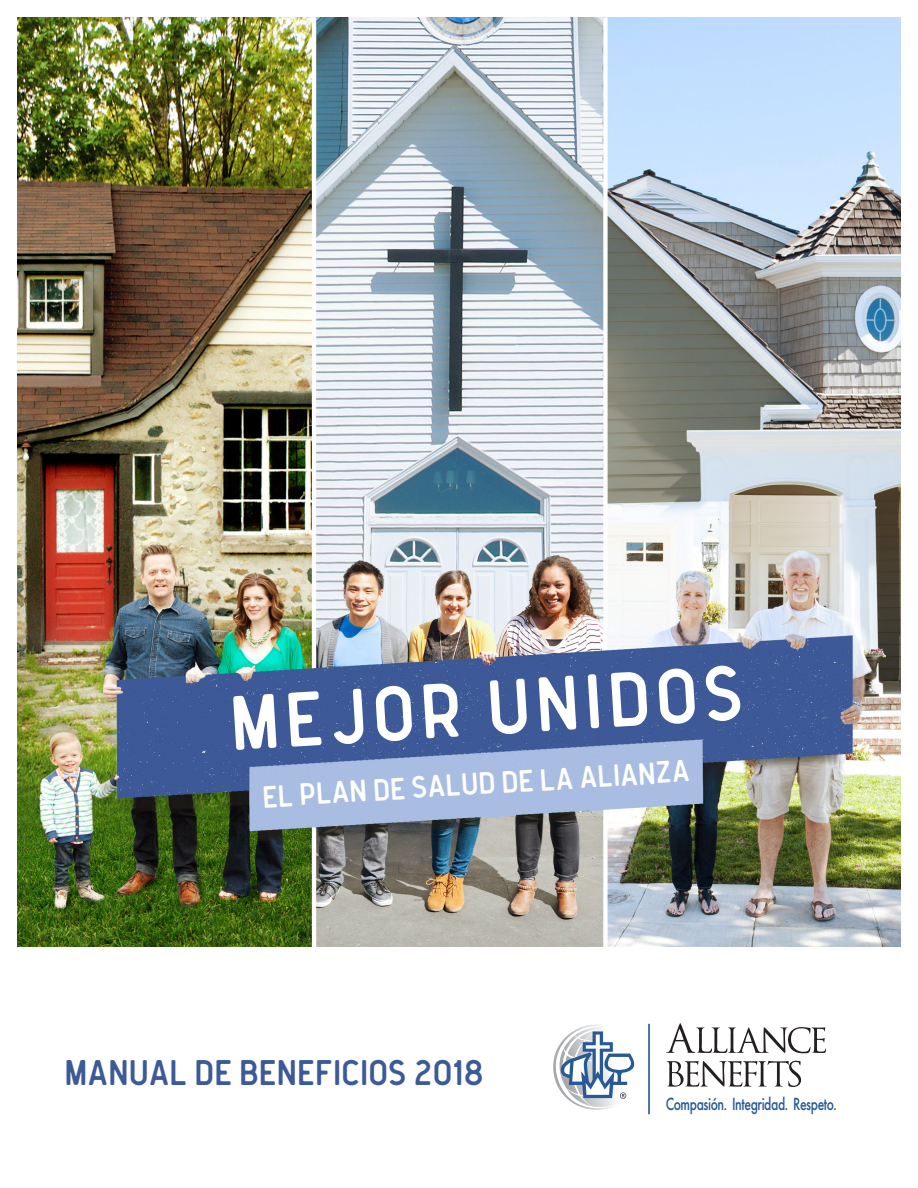
<style>
.page{position:relative;width:918px;height:1188px;background:#fff}
.page>*{position:absolute;margin:0;border:0;box-sizing:border-box;transform-origin:0 0}
.Large_Header{font:75px "Oregon";color:#fff}
.Large_Header-2{font:34.65px "Oregon";color:#3c5a98}
.Large_Header-3{font:30px "Oregon";color:#fff}
.t1{font:500 18.3px "Futura PT";letter-spacing:-.03em;color:#265996;scale:.75 1}
</style>
<div class="page">
<svg style="left:666px;top:1023px;width:160px;height:31px"></svg>
<svg style="left:666px;top:1061px;width:135px;height:26px"></svg>
<svg style="left:553px;top:1024px;width:82px;height:86px"></svg>
<hr style="left:648px;top:1024px;width:2px;height:90px;background:#265996">
<img style="left:17px;top:17px;width:884px;height:929px">
<p class="Large_Header" style="left:227px;top:684px;width:515px;rotate:-4deg">MEJOR UNIDOS</p>
<p class="Large_Header-3" style="left:261px;top:782px;width:430px;rotate:-4deg">EL PLAN DE SALUD DE LA ALIANZA</p>
<p class="Large_Header-2" style="left:64px;top:1054px;width:421px">MANUAL DE BENEFICIOS 2018</p>
<p class="t1" style="left:666px;top:1093px;width:230px">Compasión. Integridad. Respeto.</p>
</div>
